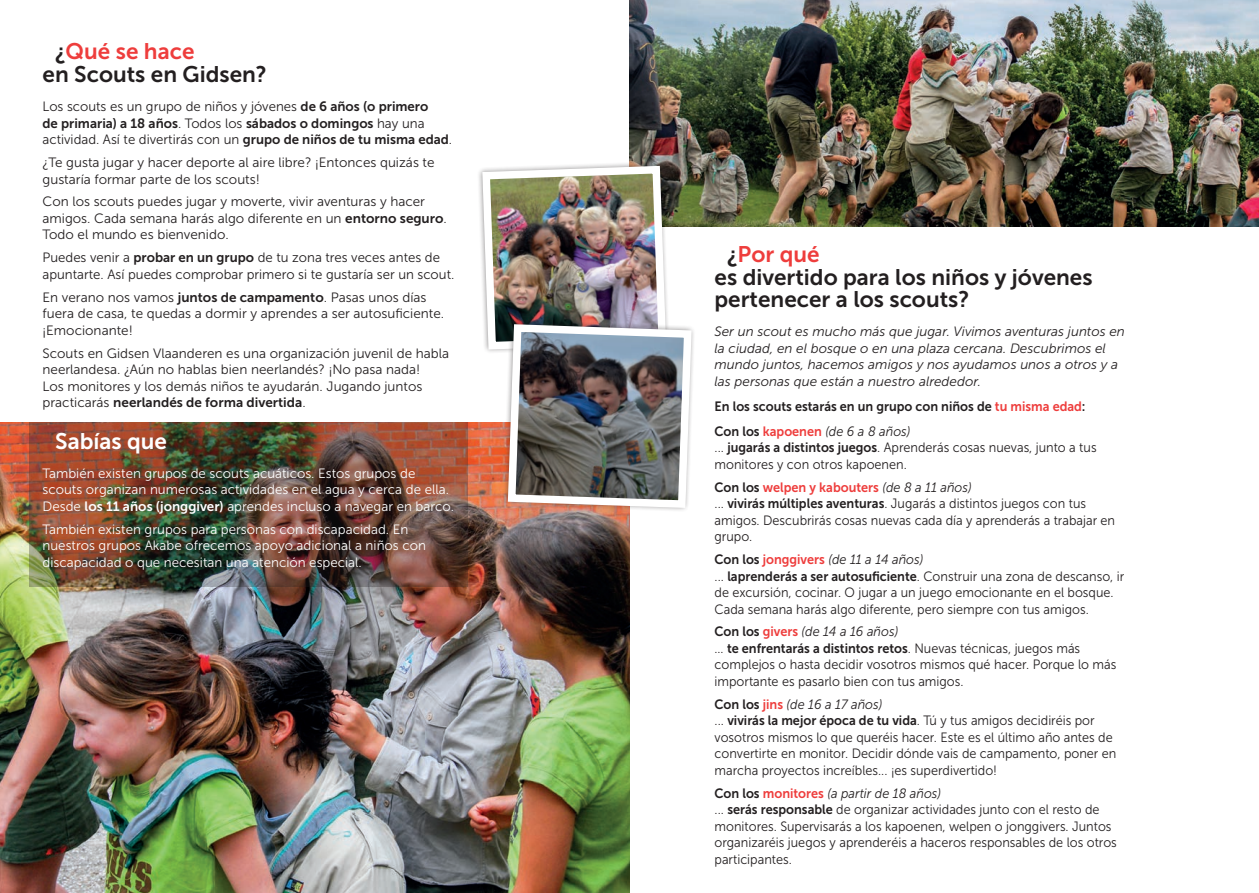
<style>
.page{position:relative;width:1259px;height:893px;background:#fff}
.page>*{position:absolute;margin:0;border:0;box-sizing:border-box;transform-origin:0 0}
.Titel_1{font:22.5px/22.5px "Museo Sans 700";color:#231f20}
.Titel_1-2{font:22.5px "Museo Sans 700";color:#fff}
.body_text{font:13.5px/16.5px "Museo Sans 300";color:#231f20;scale:.94 1}
.body_text-2{font:13.5px/16.5px "Museo Sans 300";color:#231f20}
.body_text-3{font:13.5px/16.5px "Museo Sans 300";color:#fff}
.body_text-4{font:italic 13.5px/16.5px "Museo Sans 300";color:#231f20}
.body_text-5{font:13.5px "Museo Sans 700";color:#231f20;scale:.94 1}
.s1{color:#ee3d3c}
.s2{font-family:"Museo Sans 700"}
.s3{font-family:"Museo Sans 700";color:#ee3d3c}
.s4{font-style:italic}
</style>
<div class="page">
<img style="left:0;top:422px;width:629px;height:471px">
<img style="left:30px;top:422px;width:438px;height:165px">
<img style="left:629px;top:0;width:630px;height:226px">
<img style="left:476px;top:160px;width:221px;height:353px">
<p class="Titel_1" style="left:43px;top:40px;width:226px;text-indent:13px">¿<span class="s1">Qué se hace<br></span>en Scouts en Gidsen?</p>
<p class="body_text-2" style="left:43px;top:98px;width:411px">Los scouts es un grupo de niños y jóvenes <span class="s2">de 6 años (o primero<br>de primaria) a 18 años</span>. Todos los <span class="s2">sábados o domingos</span> hay una actividad. Así te divertirás con un <span class="s2">grupo de niños de tu misma edad</span>.</p>
<p class="body_text-2" style="left:43px;top:154px;width:393px">¿Te gusta jugar y hacer deporte al aire libre? ¡Entonces quizás te gustaría formar parte de los scouts!</p>
<p class="body_text-2" style="left:43px;top:194px;width:406px">Con los scouts puedes jugar y moverte, vivir aventuras y hacer amigos. Cada semana harás algo diferente en un <span class="s2">entorno seguro</span>.<br>Todo el mundo es bienvenido.</p>
<p class="body_text-2" style="left:43px;top:249px;width:413px">Puedes venir a <span class="s2">probar en un grupo</span> de tu zona tres veces antes de apuntarte. Así puedes comprobar primero si te gustaría ser un scout.</p>
<p class="body_text-2" style="left:43px;top:289px;width:403px">En verano nos vamos <span class="s2">juntos de campamento</span>. Pasas unos días fuera de casa, te quedas a dormir y aprendes a ser autosuficiente. ¡Emocionante!</p>
<p class="body_text-2" style="left:43px;top:345px;width:408px">Scouts en Gidsen Vlaanderen es una organización juvenil de habla neerlandesa. ¿Aún no hablas bien neerlandés? ¡No pasa nada!<br>Los monitores y los demás niños te ayudarán. Jugando juntos practicarás <span class="s2">neerlandés de forma divertida</span>.</p>
<p class="Titel_1-2" style="left:55px;top:428px;width:113px">Sabías que</p>
<p class="body_text-3" style="left:43px;top:465px;width:413px">También existen grupos de scouts acuáticos. Estos grupos de scouts organizan numerosas actividades en el agua y cerca de ella.<br>Desde <span class="s2">los 11 años (jonggiver)</span> aprendes incluso a navegar en barco.</p>
<p class="body_text-3" style="left:43px;top:521px;width:385px">También existen grupos para personas con discapacidad. En nuestros grupos Akabe ofrecemos apoyo adicional a niños con discapacidad o que necesitan una atención especial.</p>
<p class="Titel_1" style="left:714px;top:243px;width:379px;text-indent:13px">¿<span class="s1">Por qué<br></span>es divertido para los niños y jóvenes pertenecer a los scouts?</p>
<p class="body_text-4" style="left:714px;top:323px;width:412px">Ser un scout es mucho más que jugar. Vivimos aventuras juntos en la ciudad, en el bosque o en una plaza cercana. Descubrimos el mundo juntos, hacemos amigos y nos ayudamos unos a otros y a las personas que están a nuestro alrededor.</p>
<p class="body_text-5" style="left:714px;top:399px;width:396px">En los scouts estarás en un grupo con niños de <span class="s1">tu misma edad</span>:</p>
<p class="body_text" style="left:714px;top:423px;width:408px"><span class="s2">Con los</span> <span class="s3">kapoenen</span> <span class="s4">(de 6 a 8 años)<br></span>... <span class="s2">jugarás a distintos juegos</span>. Aprenderás cosas nuevas, junto a tus monitores y con otros kapoenen.</p>
<p class="body_text" style="left:714px;top:479px;width:428px"><span class="s2">Con los</span> <span class="s3">welpen y kabouters</span> <span class="s4">(de 8 a 11 años)<br></span>... <span class="s2">vivirás múltiples aventuras</span>. Jugarás a distintos juegos con tus amigos. Descubrirás cosas nuevas cada día y aprenderás a trabajar en grupo.</p>
<p class="body_text" style="left:714px;top:551px;width:437px"><span class="s2">Con los</span> <span class="s3">jonggivers</span> <span class="s4">(de 11 a 14 años)<br></span>... <span class="s2">laprenderás a ser autosuficiente</span>. Construir una zona de descanso, ir de excursión, cocinar. O jugar a un juego emocionante en el bosque.<br>Cada semana harás algo diferente, pero siempre con tus amigos.</p>
<p class="body_text" style="left:714px;top:624px;width:429px"><span class="s2">Con los</span> <span class="s3">givers</span> <span class="s4">(de 14 a 16 años)<br></span>… <span class="s2">te enfrentarás a distintos retos</span>. Nuevas técnicas, juegos más complejos o hasta decidir vosotros mismos qué hacer. Porque lo más importante es pasarlo bien con tus amigos.</p>
<p class="body_text" style="left:714px;top:696px;width:429px"><span class="s2">Con los</span> <span class="s3">jins</span> <span class="s4">(de 16 a 17 años)<br></span>... <span class="s2">vivirás la mejor época de tu vida</span>. Tú y tus amigos decidiréis por vosotros mismos lo que queréis hacer. Este es el último año antes de convertirte en monitor. Decidir dónde vais de campamento, poner en marcha proyectos increíbles... ¡es superdivertido!</p>
<p class="body_text" style="left:714px;top:785px;width:429px"><span class="s2">Con los</span> <span class="s3">monitores</span> <span class="s4">(a partir de 18 años)<br></span>... <span class="s2">serás responsable</span> de organizar actividades junto con el resto de monitores. Supervisarás a los kapoenen, welpen o jonggivers. Juntos organizaréis juegos y aprenderéis a haceros responsables de los otros participantes.</p>
</div>
